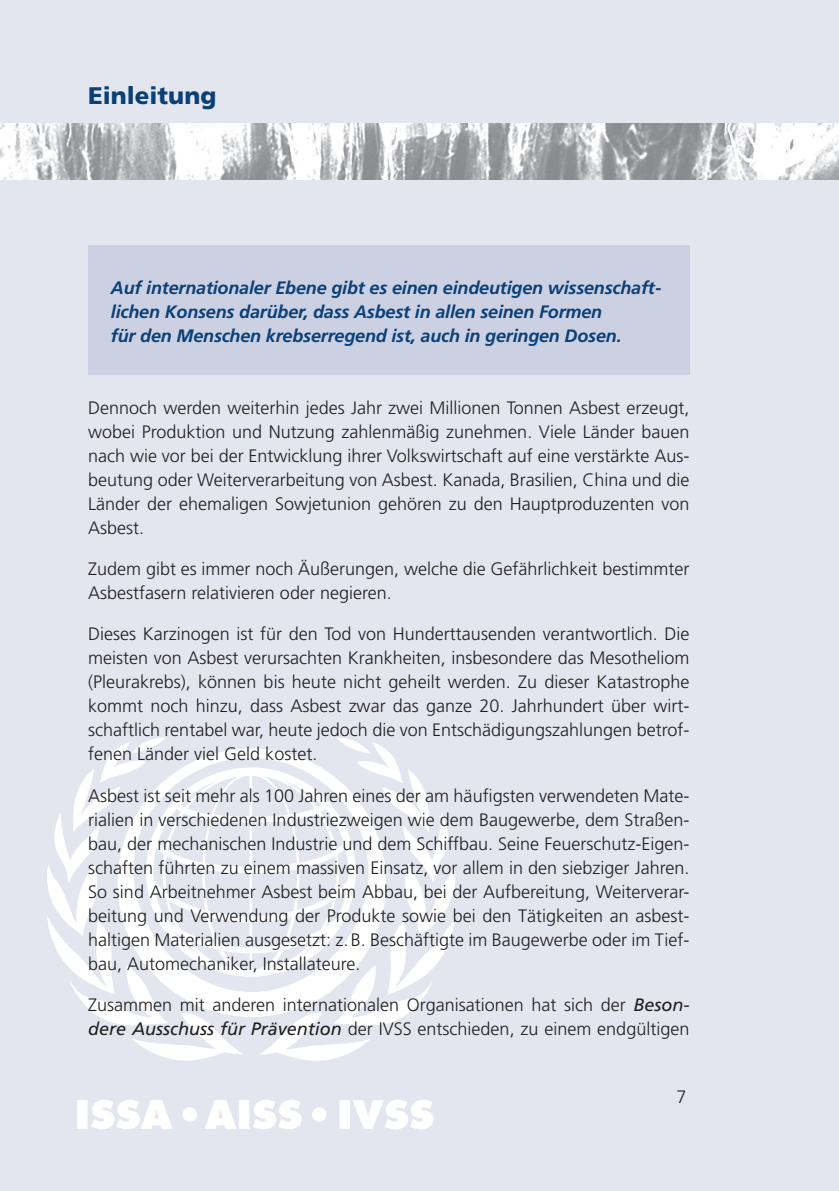
<style>
.page{position:relative;width:839px;height:1191px;background:#e3e5ef}
.page>*{position:absolute;margin:0;border:0;box-sizing:border-box;transform-origin:0 0}
.t1{font:900 24px "Frutiger LT";color:#0a4077}
.t2{font:300 18px/24px "Frutiger LT";color:#231f20;text-align:justify}
.t3{font:italic 700 18px/24px "Frutiger LT";letter-spacing:-.01em;color:#0a4077}
.s1{font-weight:400;font-style:italic}
</style>
<div class="page">
<div style="left:77px;top:1100px;width:11px;height:29px;background:#fff"></div>
<div style="left:339px;top:1100px;width:11px;height:29px;background:#fff"></div>
<svg style="left:353px;top:1100px;width:80px;height:29px"></svg>
<div style="left:182px;top:1107px;width:15px;height:14px;background:#fff;border-radius:50%"></div>
<svg style="left:91px;top:1100px;width:81px;height:29px"></svg>
<div style="left:312px;top:1107px;width:14px;height:14px;background:#fff;border-radius:50%"></div>
<svg style="left:205px;top:1100px;width:32px;height:29px"></svg>
<div style="left:239px;top:1100px;width:10px;height:29px;background:#fff"></div>
<svg style="left:253px;top:1100px;width:49px;height:29px"></svg>
<svg style="left:47px;top:737px;width:196px;height:324px"></svg>
<svg style="left:259px;top:738px;width:196px;height:323px"></svg>
<svg style="left:146px;top:767px;width:210px;height:210px"></svg>
<img style="left:0;top:123px;width:839px;height:57px">
<div style="left:88px;top:245px;width:601px;height:130px;background:#cbd0e2"></div>
<h1 class="t1" style="left:88px;top:82px;width:130px">Einleitung</h1>
<p class="t3" style="left:111px;top:276px;width:552px">Auf internationaler Ebene gibt es einen eindeutigen wissenschaft&shy;lichen Konsens darüber, dass Asbest in allen seinen Formen<br>für den Menschen krebserregend ist, auch in geringen Dosen.</p>
<p class="t2" style="left:88px;top:396px;width:602px">Dennoch werden weiterhin jedes Jahr zwei Millionen Tonnen Asbest erzeugt, wobei Produktion und Nutzung zahlenmäßig zunehmen. Viele Länder bauen nach wie vor bei der Entwicklung ihrer Volkswirtschaft auf eine verstärkte Aus&shy;beutung oder Weiterverarbeitung von Asbest. Kanada, Brasilien, China und die Länder der ehemaligen Sowjetunion gehören zu den Hauptproduzenten von Asbest.</p>
<p class="t2" style="left:88px;top:557px;width:602px">Zudem gibt es immer noch Äußerungen, welche die Gefährlichkeit bestimmter<br>Asbestfasern relativieren oder negieren.</p>
<p class="t2" style="left:88px;top:622px;width:602px">Dieses Karzinogen ist für den Tod von Hunderttausenden verantwortlich. Die meisten von Asbest verursachten Krankheiten, insbesondere das Mesotheliom (Pleurakrebs), können bis heute nicht geheilt werden. Zu dieser Katastrophe kommt noch hinzu, dass Asbest zwar das ganze 20. Jahrhundert über wirt&shy;schaftlich rentabel war, heute jedoch die von Entschädigungszahlungen betrof&shy;fenen Länder viel Geld kostet.</p>
<p class="t2" style="left:88px;top:783px;width:602px">Asbest ist seit mehr als 100 Jahren eines der am häufigsten verwendeten Mate&shy;rialien in verschiedenen Industriezweigen wie dem Baugewerbe, dem Straßen&shy;bau, der mechanischen Industrie und dem Schiffbau. Seine Feuerschutz-Eigen&shy;schaften führten zu einem massiven Einsatz, vor allem in den siebziger Jahren.<br>So sind Arbeitnehmer Asbest beim Abbau, bei der Aufbereitung, Weiterverar&shy;beitung und Verwendung der Produkte sowie bei den Tätigkeiten an asbest&shy;haltigen Materialien ausgesetzt: z. B. Beschäftigte im Baugewerbe oder im Tief&shy;bau, Automechaniker, Installateure.</p>
<p class="t2" style="left:88px;top:992px;width:602px">Zusammen mit anderen internationalen Organisationen hat sich der <span class="s1">Beson&shy;dere Ausschuss für Prävention</span> der IVSS entschieden, zu einem endgültigen</p>
<p class="t2" style="left:676px;top:1084px;width:12px">7</p>
</div>
